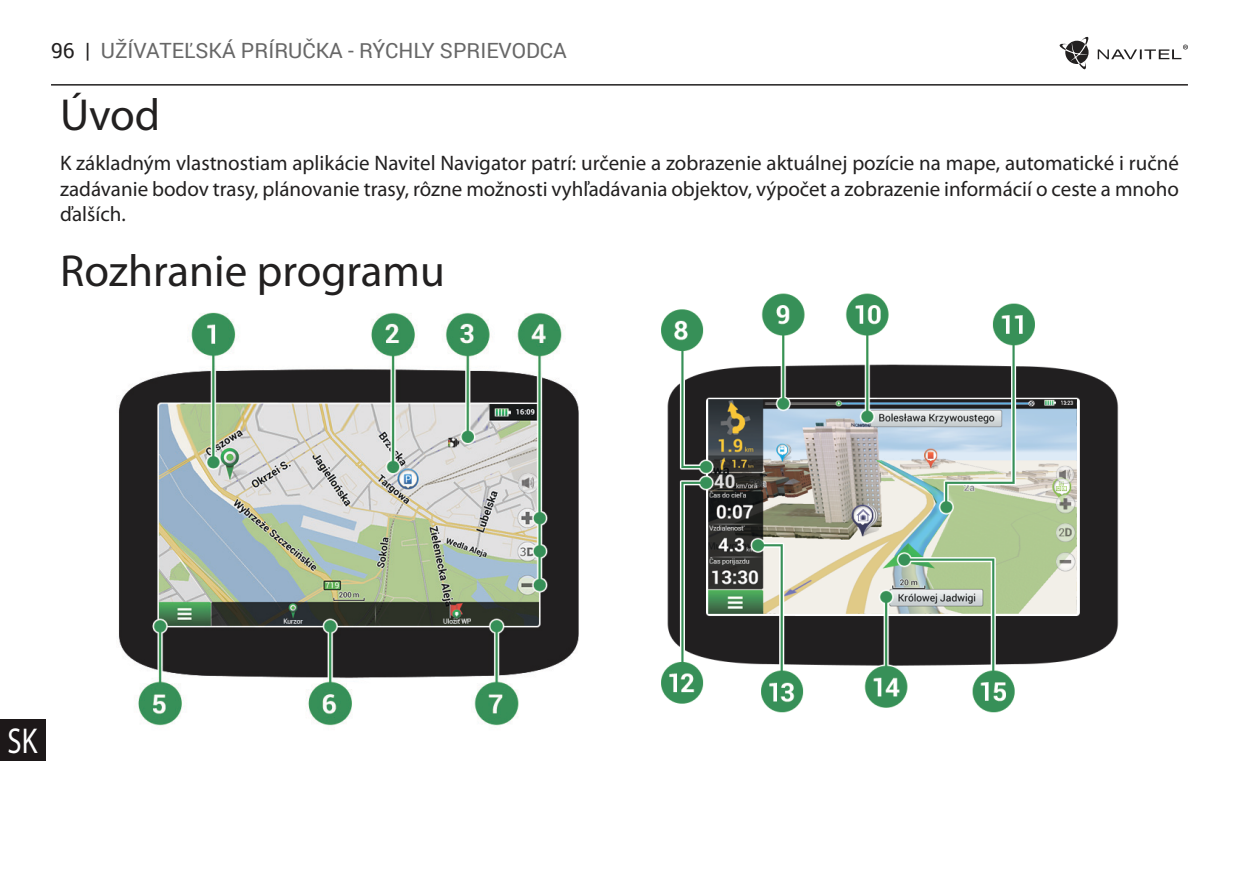
<style>
.page{position:relative;width:1260px;height:893px;background:#fff}
.page>*{position:absolute;margin:0;border:0;box-sizing:border-box;transform-origin:0 0}
.t1{font:45px "Myriad Pro";color:#222020}
.t2{font:36px "Myriad Pro";color:#fff;scale:.8 1}
.t3{font:21px/25.2px "Myriad Pro";color:#222020;text-align:justify}
.t4{font:21px "Roboto";color:#676767}
.s1{color:#222020}
</style>
<div class="page">
<hr style="left:51px;top:84px;width:1136px;height:2px;background:#222020">
<svg style="left:1097px;top:45px;width:90px;height:14px"></svg>
<svg style="left:1059px;top:36px;width:29px;height:34px"></svg>
<div style="left:0;top:718px;width:45px;height:42px;background:#1d1819"></div>
<img style="left:118px;top:312px;width:460px;height:414px">
<img style="left:661px;top:293px;width:457px;height:420px">
<p class="t4" style="left:51px;top:36px;width:517px"><span class="s1">96 |</span> UŽÍVATEĽSKÁ PRÍRUČKA - RÝCHLY SPRIEVODCA</p>
<h1 class="t1" style="left:60px;top:87px;width:102px">Úvod</h1>
<p class="t3" style="left:60px;top:150px;width:1120px">K základným vlastnostiam aplikácie Navitel Navigator patrí: určenie a zobrazenie aktuálnej pozície na mape, automatické i ručné zadávanie bodov trasy, plánovanie trasy, rôzne možnosti vyhľadávania objektov, výpočet a zobrazenie informácií o ceste a mnoho ďalších.</p>
<h1 class="t1" style="left:60px;top:243px;width:386px">Rozhranie programu</h1>
<h2 class="t2" style="left:8px;top:718px;width:39px">SK</h2>
</div>
